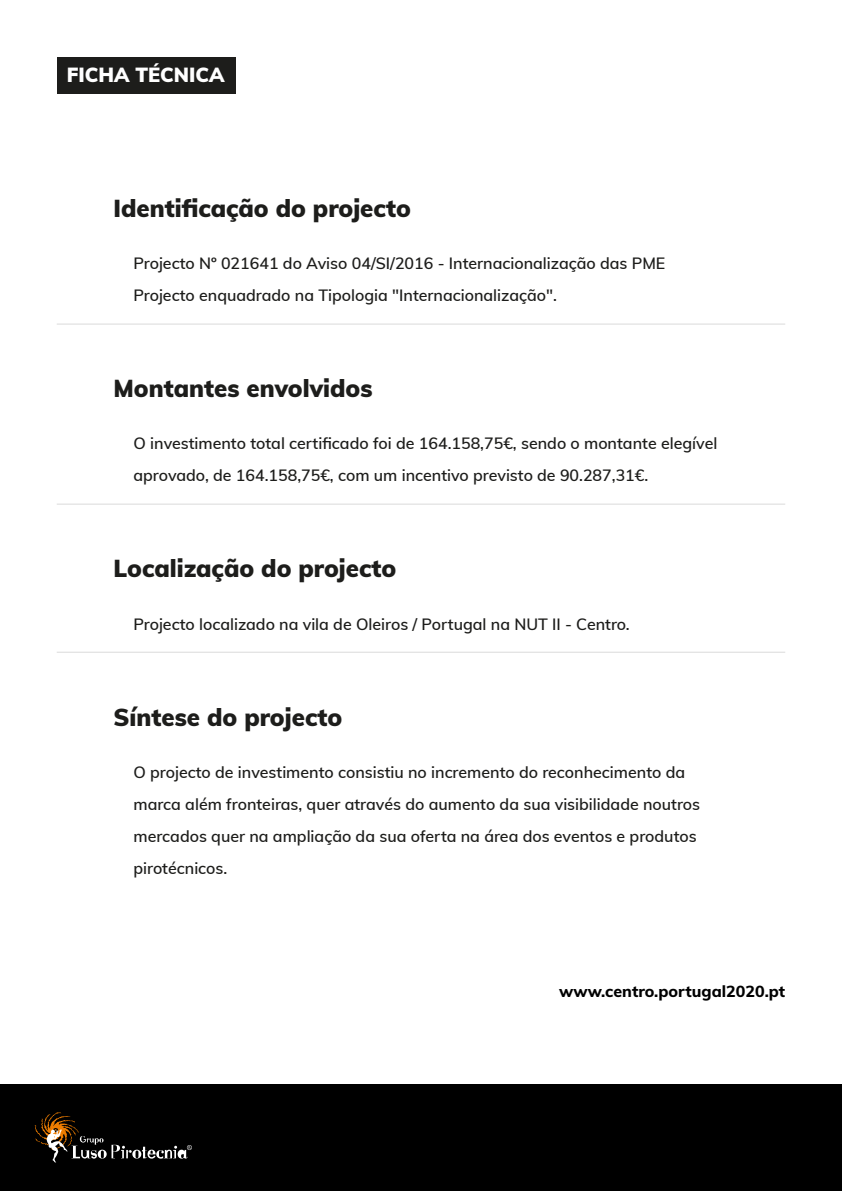
<style>
.page{position:relative;width:842px;height:1191px;background:#fff}
.page>*{position:absolute;margin:0;border:0;box-sizing:border-box;transform-origin:0 0}
.t1{font:900 24px "Muli";color:#1d1d1b}
.t2{font:900 20px "Muli";color:#fff}
.t3{font:600 16px/32px "Muli";color:#1d1d1b}
.t4{font:800 16px "Muli";color:#000}
</style>
<div class="page">
<div style="left:0;top:1084px;width:842px;height:107px;background:#000"></div>
<svg style="left:35px;top:1112px;width:157px;height:50px"></svg>
<hr style="left:57px;top:323px;width:728px;height:1px;background:#dadada">
<hr style="left:57px;top:503px;width:728px;height:1px;background:#dadada">
<hr style="left:57px;top:651px;width:728px;height:1px;background:#dadada">
<div style="left:57px;top:57px;width:178px;height:37px;background:#1d1d1b"></div>
<p class="t2" style="left:67px;top:60px;width:159px">FICHA TÉCNICA</p>
<h1 class="t1" style="left:113px;top:191px;width:299px">Identificação do projecto</h1>
<p class="t3" style="left:133px;top:247px;width:533px">Projecto Nº 021641 do Aviso 04/SI/2016 - Internacionalização das PME<br>Projecto enquadrado na Tipologia "Internacionalização".</p>
<h1 class="t1" style="left:113px;top:371px;width:260px">Montantes envolvidos</h1>
<p class="t3" style="left:133px;top:427px;width:585px">O investimento total certificado foi de 164.158,75€, sendo o montante elegível aprovado, de 164.158,75€, com um incentivo previsto de 90.287,31€.</p>
<h1 class="t1" style="left:113px;top:551px;width:284px">Localização do projecto</h1>
<p class="t3" style="left:133px;top:607px;width:498px">Projecto localizado na vila de Oleiros / Portugal na NUT II - Centro.</p>
<h1 class="t1" style="left:113px;top:699px;width:230px">Síntese do projecto</h1>
<p class="t3" style="left:133px;top:755px;width:568px">O projecto de investimento consistiu no incremento do reconhecimento da marca além fronteiras, quer através do aumento da sua visibilidade noutros mercados quer na ampliação da sua oferta na área dos eventos e produtos pirotécnicos.</p>
<p class="t4" style="left:559px;top:979px;width:228px">www.centro.portugal2020.pt</p>
</div>
